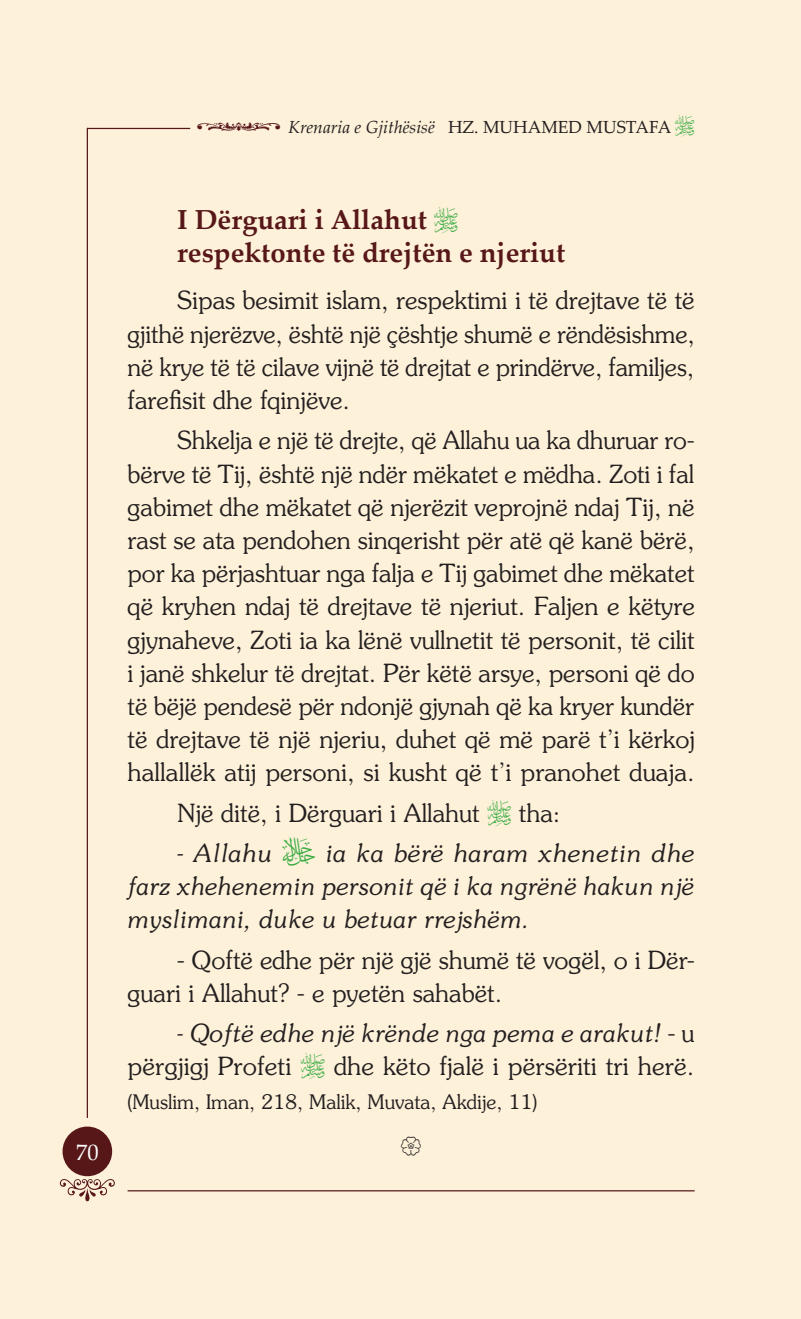
<style>
.page{position:relative;width:801px;height:1319px;background:#fff}
.page>*{position:absolute;margin:0;border:0;box-sizing:border-box;transform-origin:0 0}
.nen{font:700 27.5px/33.2px "Palatino Linotype";color:#571719}
.t1{font:300 25px/33.2px "Souvenir Std";color:#231f20;text-align:justify}
.t2{font:italic 300 25px/33.2px "Souvenir Std";color:#231f20;text-align:justify}
.t3{font:22.5px "Palatino Linotype";color:#fff}
.t4{font:300 20px "Souvenir Std";color:#231f20}
.t5{font:italic 17.5px "Palatino Linotype";color:#231f20}
.s1{font-style:normal}
.s2{font-family:"AGA Arabesque ERKAM";font-style:normal;font-size:27.5px;color:#40ae49}
.s3{font-family:"AGA Arabesque ERKAM";font-weight:400;font-size:33.75px;color:#40ae49}
.s4{font-family:"AGA Arabesque ERKAM";font-weight:400;font-style:normal;font-size:33.75px;color:#40ae49}
.s5{font-style:italic}
</style>
<div class="page">
<div style="left:0;top:0;width:801px;height:1318px;background:#fef1d9"></div>
<hr style="left:128px;top:1189px;width:566px;height:2px;background:#571719">
<hr style="left:87px;top:128px;width:1px;height:989px;background:#571719">
<div style="left:64px;top:1127px;width:47px;height:47px;background:#571719;border-radius:50%"></div>
<div style="left:63px;top:1126px;width:49px;height:49px;border:2px solid #571719;border-radius:50%"></div>
<hr style="left:87px;top:128px;width:103px;height:1px;background:#571719">
<p class="t3" style="left:76px;top:1135px;width:24px">70</p>
<p class="t5" style="left:288px;top:114px;width:408px">Krenaria e Gjithësisë <span class="s1">HZ. MUHAMED MUSTAFA</span> <span class="s2">R</span></p>
<p class="nen" style="left:177px;top:202px;width:389px">I Dërguari i Allahut <span class="s3">R </span>respektonte të drejtën e njeriut</p>
<p class="t1" style="left:128px;top:284px;width:569px;text-indent:50px">Sipas besimit islam, respektimi i të drejtave të të gjithë njerëzve, është një çështje shumë e rëndësishme, në krye të të cilave vijnë të drejtat e prindërve, familjes, farefisit dhe fqinjëve.</p>
<p class="t1" style="left:128px;top:424px;width:569px;text-indent:50px">Shkelja e një të drejte, që Allahu ua ka dhuruar ro&shy;bërve të Tij, është një ndër mëkatet e mëdha. Zoti i fal gabimet dhe mëkatet që njerëzit veprojnë ndaj Tij, në rast se ata pendohen sinqerisht për atë që kanë bërë, por ka përjashtuar nga falja e Tij gabimet dhe mëkatet që kryhen ndaj të drejtave të njeriut. Faljen e këtyre gjynaheve, Zoti ia ka lënë vullnetit të personit, të cilit i janë shkelur të drejtat. Për këtë arsye, personi që do të bëjë pendesë për ndonjë gjynah që ka kryer kundër të drejtave të një njeriu, duhet që më parë t’i kërkoj hallallëk atij personi, si kusht që t’i pranohet duaja.</p>
<p class="t1" style="left:177px;top:796px;width:385px">Një ditë, i Dërguari i Allahut <span class="s3">R</span> tha:</p>
<p class="t2" style="left:128px;top:836px;width:569px;text-indent:50px">- Allahu <span class="s4">Y</span> ia ka bërë haram xhenetin dhe farz xhehenemin personit që i ka ngrënë hakun një myslimani, duke u betuar rrejshëm.</p>
<p class="t1" style="left:128px;top:942px;width:568px;text-indent:50px">- Qoftë edhe për një gjë shumë të vogël, o i Dër&shy;guari i Allahut? - e pyetën sahabët.</p>
<p class="t1" style="left:128px;top:1016px;width:568px;text-align:right"><span class="s5">- Qoftë edhe një krënde nga pema e arakut!</span> - u përgjigj Profeti <span class="s3">R</span> dhe këto fjalë i përsëriti tri herë.</p>
<p class="t4" style="left:128px;top:1089px;width:411px">(Muslim, Iman, 218, Malik, Muvata, Akdije, 11)</p>
</div>
